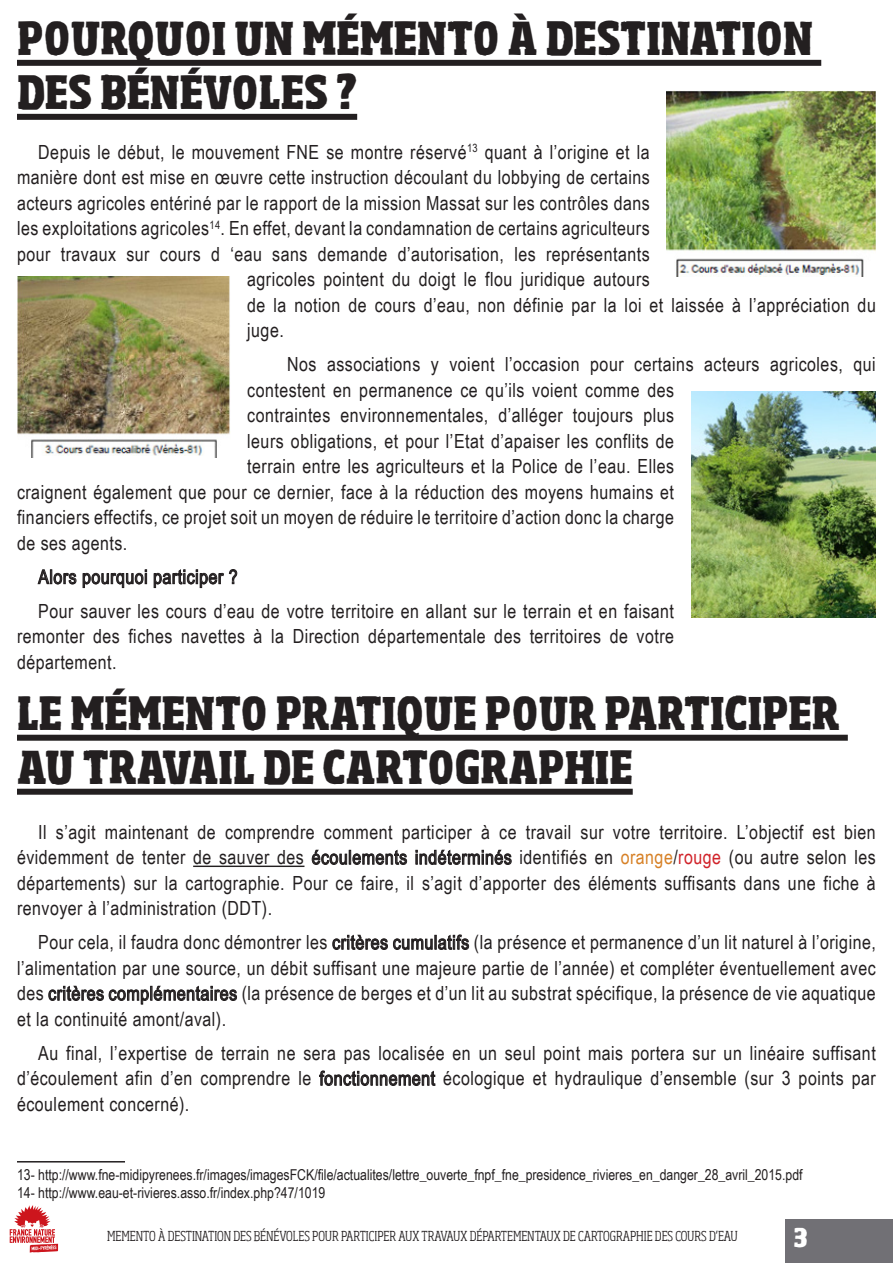
<style>
.page{position:relative;width:893px;height:1263px;background:#fff}
.page>*{position:absolute;margin:0;border:0;box-sizing:border-box;transform-origin:0 0}
.titre_2{font:800 condensed 45px/54px "Sohoma";color:#231f20}
.t1{font:800 condensed 25.5px "Sohoma";color:#fff}
.corps_texte{font:19.5px/25.5px "Arial Narrow";letter-spacing:.025em;color:#231f20;text-align:justify}
.t2{font:15px "Arial Narrow";color:#231f20}
.t3{font:300 condensed 13.5px "Sohoma";color:#231f20}
.s1{color:#d78127}
.s2{color:#d1232a}
</style>
<div class="page">
<div style="left:785px;top:1219px;width:108px;height:44px;background:#717075"></div>
<img style="left:9px;top:1205px;width:50px;height:48px">
<hr style="left:193px;top:865px;width:111px;height:2px;background:#231f20">
<svg style="left:37px;top:569px;width:40px;height:15px"></svg>
<svg style="left:83px;top:569px;width:64px;height:19px"></svg>
<svg style="left:154px;top:569px;width:83px;height:19px"></svg>
<svg style="left:312px;top:849px;width:95px;height:16px"></svg>
<svg style="left:416px;top:849px;width:96px;height:16px"></svg>
<svg style="left:332px;top:934px;width:137px;height:16px"></svg>
<svg style="left:48px;top:985px;width:189px;height:20px"></svg>
<svg style="left:319px;top:1070px;width:117px;height:16px"></svg>
<hr style="left:17px;top:1161px;width:108px;height:1px;background:#231f20">
<div style="left:17px;top:60px;width:804px;height:6px;background:#231f20"></div>
<div style="left:17px;top:114px;width:340px;height:6px;background:#231f20"></div>
<div style="left:17px;top:735px;width:831px;height:6px;background:#231f20"></div>
<div style="left:17px;top:789px;width:616px;height:6px;background:#231f20"></div>
<img style="left:667px;top:91px;width:209px;height:186px">
<img style="left:691px;top:391px;width:185px;height:227px">
<img style="left:17px;top:277px;width:213px;height:180px">
<p class="titre_2" style="left:17px;top:13px;width:798px">POURQUOI UN MÉMENTO À DESTINATION<br>DES BÉNÉVOLES ?</p>
<p class="corps_texte" style="left:38px;top:138px;width:613px">Depuis le début, le mouvement FNE se montre réservé<sup>13</sup> quant à l’origine et la</p>
<p class="corps_texte" style="left:17px;top:164px;width:634px">manière dont est mise en œuvre cette instruction découlant du lobbying de certains</p>
<p class="corps_texte" style="left:17px;top:189px;width:634px">acteurs agricoles entériné par le rapport de la mission Massat sur les contrôles dans</p>
<p class="corps_texte" style="left:17px;top:215px;width:634px">les exploitations agricoles<sup>14</sup>. En effet, devant la condamnation de certains agriculteurs</p>
<p class="corps_texte" style="left:17px;top:240px;width:634px">pour travaux sur cours d ‘eau sans demande d’autorisation, les représentants</p>
<p class="corps_texte" style="left:247px;top:266px;width:404px">agricoles pointent du doigt le flou juridique autours</p>
<p class="corps_texte" style="left:247px;top:291px;width:630px">de la notion de cours d’eau, non définie par la loi et laissée à l’appréciation du</p>
<p class="corps_texte" style="left:247px;top:317px;width:38px">juge.</p>
<p class="corps_texte" style="left:287px;top:351px;width:590px">Nos associations y voient l’occasion pour certains acteurs agricoles, qui</p>
<p class="corps_texte" style="left:247px;top:376px;width:428px">contestent en permanence ce qu’ils voient comme des</p>
<p class="corps_texte" style="left:247px;top:402px;width:428px">contraintes environnementales, d’alléger toujours plus</p>
<p class="corps_texte" style="left:247px;top:427px;width:428px">leurs obligations, et pour l’Etat d’apaiser les conflits de</p>
<p class="corps_texte" style="left:247px;top:453px;width:428px">terrain entre les agriculteurs et la Police de l’eau. Elles</p>
<p class="corps_texte" style="left:17px;top:478px;width:658px">craignent également que pour ce dernier, face à la réduction des moyens humains et</p>
<p class="corps_texte" style="left:17px;top:504px;width:658px">financiers effectifs, ce projet soit un moyen de réduire le territoire d’action donc la charge</p>
<p class="corps_texte" style="left:17px;top:529px;width:112px">de ses agents.</p>
<p class="corps_texte" style="left:38px;top:563px;width:201px">Alors pourquoi participer ?</p>
<p class="corps_texte" style="left:17px;top:597px;width:659px;text-indent:21px">Pour sauver les cours d’eau de votre territoire en allant sur le terrain et en faisant remonter des fiches navettes à la Direction départementale des territoires de votre département.</p>
<p class="titre_2" style="left:17px;top:688px;width:824px">LE MÉMENTO PRATIQUE POUR PARTICIPER<br>AU TRAVAIL DE CARTOGRAPHIE</p>
<p class="corps_texte" style="left:17px;top:818px;width:860px;text-indent:21px">Il s’agit maintenant de comprendre comment participer à ce travail sur votre territoire. L’objectif est bien évidemment de tenter de sauver des écoulements indéterminés identifiés en <span class="s1">orange</span>/<span class="s2">rouge</span> (ou autre selon les départements) sur la cartographie. Pour ce faire, il s’agit d’apporter des éléments suffisants dans une fiche à renvoyer à l’administration (DDT).</p>
<p class="corps_texte" style="left:17px;top:929px;width:860px;text-indent:21px">Pour cela, il faudra donc démontrer les critères cumulatifs (la présence et permanence d’un lit naturel à l’origine, l’alimentation par une source, un débit suffisant une majeure partie de l’année) et compléter éventuellement avec des critères complémentaires (la présence de berges et d’un lit au substrat spécifique, la présence de vie aquatique et la continuité amont/aval).</p>
<p class="corps_texte" style="left:17px;top:1039px;width:860px;text-indent:21px">Au final, l’expertise de terrain ne sera pas localisée en un seul point mais portera sur un linéaire suffisant d’écoulement afin d’en comprendre le fonctionnement écologique et hydraulique d’ensemble (sur 3 points par écoulement concerné).</p>
<p class="t2" style="left:17px;top:1163px;width:787px">13- http://www.fne-midipyrenees.fr/images/imagesFCK/file/actualites/lettre_ouverte_fnpf_fne_presidence_rivieres_en_danger_28_avril_2015.pdf</p>
<p class="t2" style="left:17px;top:1181px;width:310px">14- http://www.eau-et-rivieres.asso.fr/index.php?47/1019</p>
<p class="t3" style="left:107px;top:1227px;width:632px">MEMENTO À DESTINATION DES BÉNÉVOLES POUR PARTICIPER AUX TRAVAUX DÉPARTEMENTAUX DE CARTOGRAPHIE DES COURS D’EAU</p>
<p class="t1" style="left:794px;top:1224px;width:15px">3</p>
</div>
